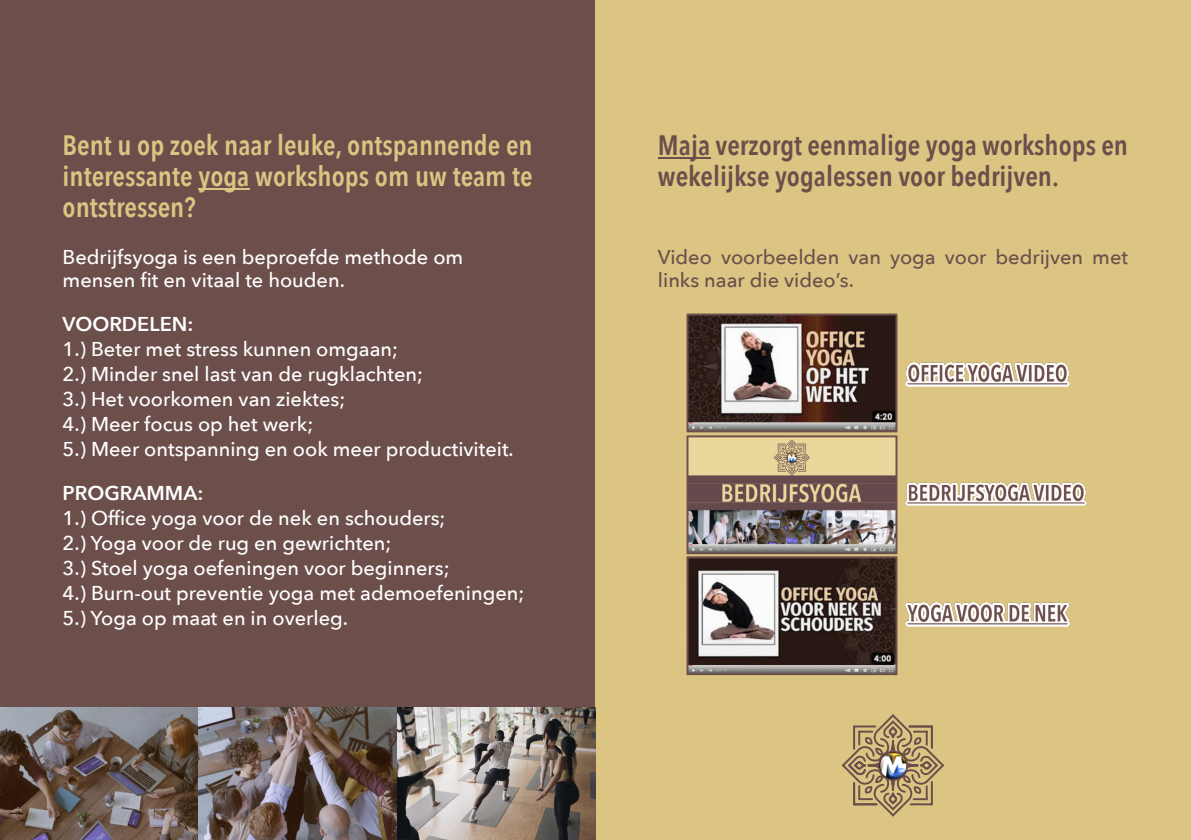
<style>
.page{position:relative;width:1191px;height:840px;background:#fff}
.page>*{position:absolute;margin:0;border:0;box-sizing:border-box;transform-origin:0 0}
.t1{font:600 28px/31px "Avenir Next Condensed";color:#dcc483;text-align:justify}
.t2{font:600 28px/31px "Avenir Next Condensed";color:#6c4f4b}
.t3{font:500 20px/25px "Avenir Next";color:#fff}
.t4{font:500 20px/23px "Avenir Next";color:#6c4f4b}
.t5{font:600 20px "Avenir Next";color:#fff}
</style>
<div class="page">
<div style="left:0;top:0;width:595px;height:839px;background:#6c4f4b"></div>
<div style="left:595px;top:0;width:596px;height:839px;background:#dcc483"></div>
<hr style="left:198px;top:188px;width:51px;height:2px;background:#dcc483">
<hr style="left:658px;top:157px;width:52px;height:2px;background:#6c4f4b">
<img style="left:0;top:707px;width:595px;height:132px">
<svg style="left:842px;top:714px;width:102px;height:102px"></svg>
<img style="left:879px;top:751px;width:28px;height:28px;border-radius:50%">
<div style="left:878px;top:750px;width:30px;height:30px;border:1px solid #6c4f4b;border-radius:50%"></div>
<img style="left:686px;top:313px;width:238px;height:363px">
<img style="left:905px;top:363px;width:165px;height:23px">
<img style="left:905px;top:482px;width:181px;height:23px">
<img style="left:905px;top:603px;width:164px;height:23px">
<h1 class="t1" style="left:63px;top:131px;width:472px">Bent u op zoek naar leuke, ontspannende en interessante yoga workshops om uw team te ontstressen?</h1>
<p class="t3" style="left:63px;top:246px;width:402px;line-height:23px">Bedrijfsyoga is een beproefde methode om mensen fit en vitaal te houden.</p>
<p class="t5" style="left:63px;top:311px;width:132px">VOORDELEN:</p>
<p class="t3" style="left:63px;top:337px;width:453px">1.) Beter met stress kunnen omgaan;<br>2.) Minder snel last van de rugklachten;<br>3.) Het voorkomen van ziektes;<br>4.) Meer focus op het werk;<br>5.) Meer ontspanning en ook meer productiviteit.</p>
<p class="t5" style="left:63px;top:480px;width:142px">PROGRAMMA:</p>
<p class="t3" style="left:63px;top:506px;width:463px">1.) Office yoga voor de nek en schouders;<br>2.) Yoga voor de rug en gewrichten;<br>3.) Stoel yoga oefeningen voor beginners;<br>4.) Burn-out preventie yoga met ademoefeningen; 5.) Yoga op maat en in overleg.</p>
<h1 class="t2" style="left:658px;top:131px;width:472px">Maja verzorgt eenmalige yoga workshops en wekelijkse yogalessen voor bedrijven.</h1>
<p class="t4" style="left:658px;top:246px;width:472px">Video voorbeelden van yoga voor bedrijven met links naar die video’s.</p>
</div>
